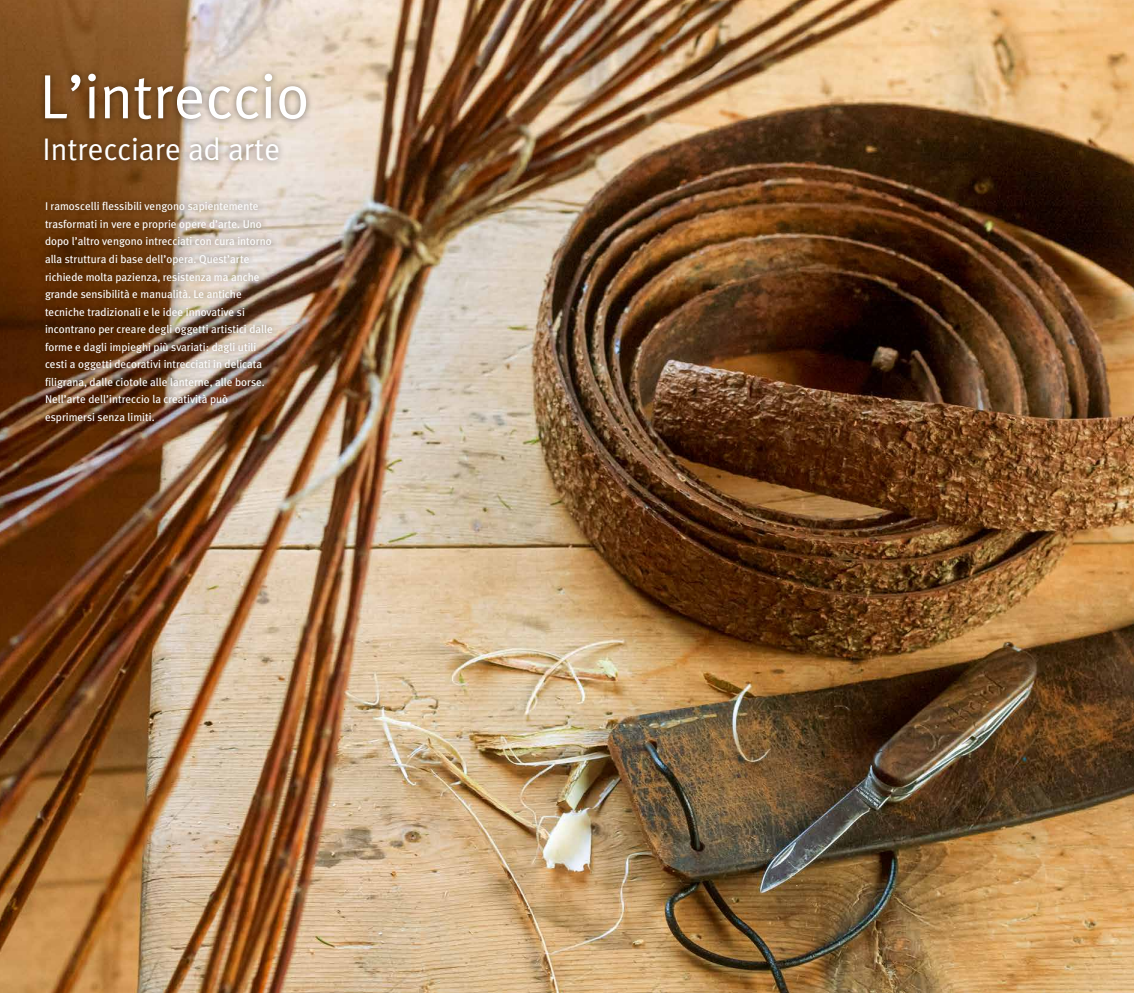
<style>
.page{position:relative;width:1134px;height:993px;background:#fff}
.page>*{position:absolute;margin:0;border:0;box-sizing:border-box;transform-origin:0 0}
.t1{font:62.5px "Meta Plus Normal";color:#fff}
.t2{font:31.25px "Meta Plus Normal";color:#fff}
.t3{font:11.25px/17.5px "Meta Plus";color:#fff}
</style>
<div class="page">
<img style="left:0;top:0;width:1134px;height:992px">
<div style="left:38px;top:195px;width:241px;height:234px;background:#000;opacity:.5"></div>
<div style="left:37px;top:66px;width:277px;height:101px;background:#000;opacity:.5"></div>
<h1 class="t1" style="left:39px;top:60px;width:272px">L’intreccio</h1>
<h2 class="t2" style="left:43px;top:131px;width:239px">Intrecciare ad arte</h2>
<p class="t3" style="left:45px;top:197px;width:229px">I ramoscelli flessibili vengono sapientemente trasformati in vere e proprie opere d’arte. Uno dopo l’altro vengono intrecciati con cura intorno alla struttura di base dell’opera. Quest’arte richiede molta pazienza, resistenza ma anche grande sensibilità e manualità. Le antiche tecniche tradizionali e le idee innovative si incontrano per creare degli oggetti artistici dalle forme e dagli impieghi più svariati: dagli utili cesti a oggetti decorativi intrecciati in delicata filigrana, dalle ciotole alle lanterne, alle borse.<br>Nell’arte dell’intreccio la creatività può esprimersi senza limiti.</p>
</div>
